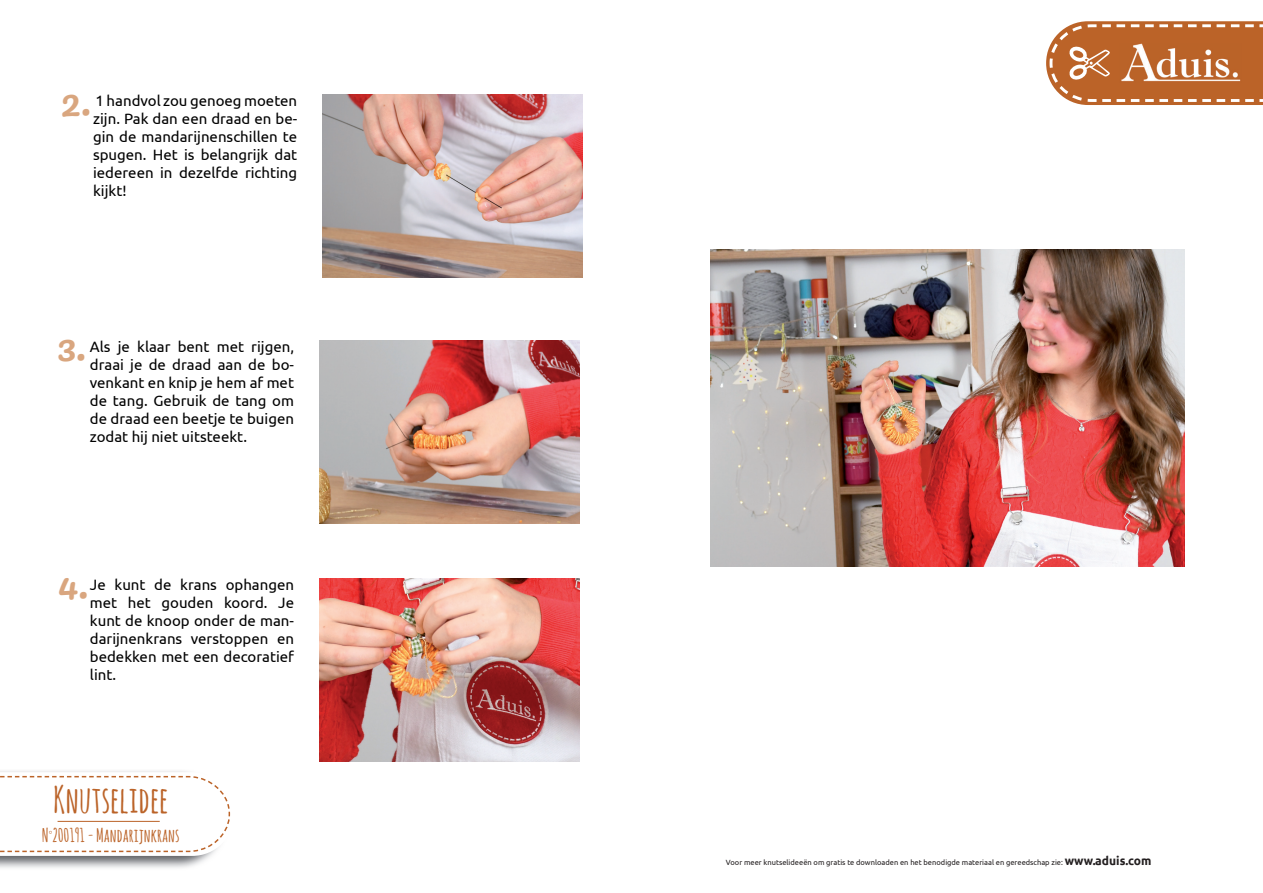
<style>
.page{position:relative;width:1263px;height:893px;background:#fff}
.page>*{position:absolute;margin:0;border:0;box-sizing:border-box;transform-origin:0 0}
.t1{font:700 36.45px "Amatic SC";color:#bb6328}
.t2{font:700 18.45px "Amatic SC";color:#bb6328}
.t3{font:15px/18px "Ubuntu";color:#000;text-align:justify}
.t4{font:7.5px "Ubuntu";color:#231f20}
.s1{font-weight:700;font-size:12px}
</style>
<div class="page">
<svg style="left:0;top:772px;width:231px;height:84px"></svg>
<hr style="left:58px;top:821px;width:102px;height:1px;background:#bb6328">
<svg style="left:1046px;top:21px;width:217px;height:84px;background:#c67e4e"></svg>
<img style="left:323px;top:95px;width:259px;height:182px">
<img style="left:320px;top:340px;width:259px;height:183px">
<img style="left:320px;top:578px;width:259px;height:183px">
<img style="left:710px;top:250px;width:475px;height:316px">
<p class="t3" style="left:93px;top:92px;width:206px">1 handvol zou genoeg moeten zijn. Pak dan een draad en be&shy;gin de mandarijnenschillen te spugen. Het is belangrijk dat iedereen in dezelfde richting kijkt!</p>
<p class="t3" style="left:90px;top:337px;width:206px">Als je klaar bent met rijgen, draai je de draad aan de bo&shy;venkant en knip je hem af met de tang. Gebruik de tang om de draad een beetje te buigen zodat hij niet uitsteekt.</p>
<p class="t3" style="left:90px;top:575px;width:206px">Je kunt de krans ophangen met het gouden koord. Je kunt de knoop onder de man&shy;darijnenkrans verstoppen en bedekken met een decoratief lint.</p>
<h1 class="t1" style="left:53px;top:773px;width:117px">Knutselidee</h1>
<p class="t2" style="left:42px;top:822px;width:139px">N<sup>°</sup>200191 - Mandarijnkrans</p>
<p class="t4" style="left:726px;top:858px;width:427px">Voor meer knutselideeën om gratis te downloaden en het benodigde materiaal en gereedschap zie: <span class="s1">www.aduis.com</span></p>
</div>
